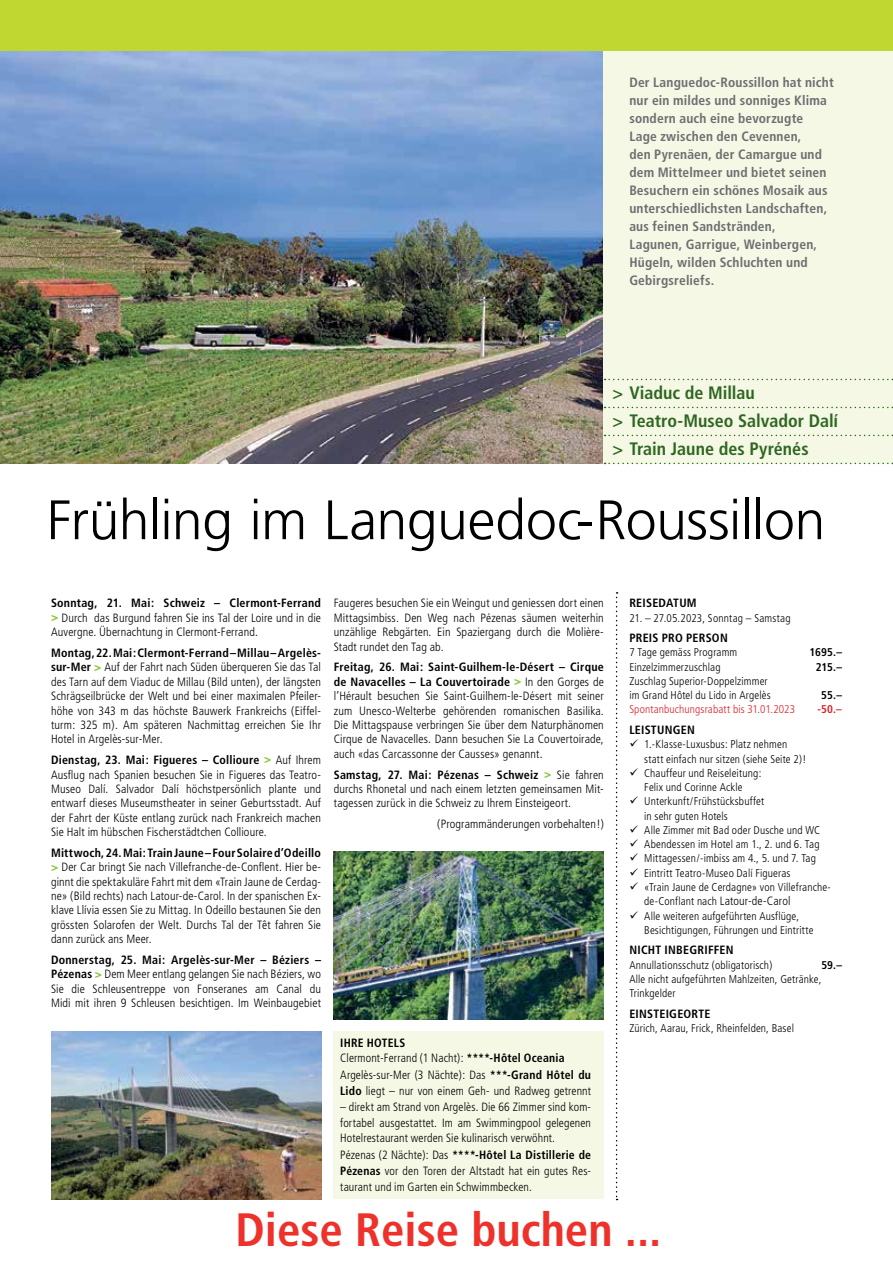
<style>
.page{position:relative;width:893px;height:1263px;background:#fff}
.page>*{position:absolute;margin:0;border:0;box-sizing:border-box;transform-origin:0 0}
.t1{font:300 55.5px "Frutiger";letter-spacing:-.01em;color:#000}
.t2{font:700 condensed 46.8px "Frutiger";color:#ee312a}
.t3{font:700 condensed 18px/27.9px "Frutiger";color:#2f6722}
.t4{font:700 condensed 13.5px/18px "Frutiger";letter-spacing:.015em;color:#6d6e71}
.t5{font:300 condensed 12px/14.4px "Frutiger";letter-spacing:.01em;color:#000;text-align:justify}
.t6{font:700 condensed 12px/15.8px "Frutiger";letter-spacing:.02em;color:#000}
.t7{font:300 condensed 11.25px/14.2px "Frutiger";letter-spacing:.01em;color:#000}
.t8{font:300 condensed 11.25px "Frutiger";letter-spacing:.01em;color:#dc2028}
.t9{font:700 condensed 11.25px "Frutiger";color:#000}
.t10{font:700 condensed 11.25px "Frutiger";color:#dc2028}
.s1{font-weight:700}
.s2{font-weight:900;color:#8dc63f}
.s3{font-weight:300}
.s4{font-size:12px}
</style>
<div class="page">
<div style="left:0;top:0;width:893px;height:51px;background:#bfd730"></div>
<svg style="left:616px;top:592px;width:2px;height:608px"></svg>
<img style="left:0;top:51px;width:604px;height:412px">
<div style="left:604px;top:51px;width:289px;height:412px;background:#f4f8e4"></div>
<svg style="left:605px;top:379px;width:288px;height:1px"></svg>
<svg style="left:605px;top:407px;width:288px;height:1px"></svg>
<svg style="left:605px;top:435px;width:288px;height:1px"></svg>
<svg style="left:605px;top:463px;width:288px;height:1px"></svg>
<div style="left:334px;top:1031px;width:270px;height:168px;background:#f4f8e4"></div>
<img style="left:51px;top:1031px;width:270px;height:168px">
<img style="left:334px;top:852px;width:270px;height:167px">
<p class="t4" style="left:629px;top:73px;width:206px">Der Languedoc-Roussillon hat nicht nur ein mildes und sonniges Klima sondern auch eine bevorzugte<br>Lage zwischen den Cevennen,<br>den Pyrenäen, der Camargue und dem Mittelmeer und bietet seinen<br>Besuchern ein schönes Mosaik aus unterschiedlichsten Landschaften, aus feinen Sandstränden,<br>Lagunen, Garrigue, Weinbergen,<br>Hügeln, wilden Schluchten und<br>Gebirgsreliefs.</p>
<h3 class="t3" style="left:612px;top:379px;width:227px">&gt; Viaduc de Millau<br>&gt; Teatro-Museo Salvador Dalí &gt; Train Jaune des Pyrénés</h3>
<h1 class="t1" style="left:47px;top:489px;width:780px">Frühling im Languedoc-Roussillon</h1>
<p class="t5" style="left:51px;top:596px;width:271px"><span class="s1">Sonntag, 21. Mai: Schweiz – Clermont-Ferrand </span><span class="s2">&gt;</span> Durch das Burgund fahren Sie ins Tal der Loire und in die Auvergne. Übernachtung in Clermont-Ferrand.</p>
<p class="t5" style="left:51px;top:646px;width:272px"><span class="s1">Montag, 22. Mai: Clermont-Ferrand – Millau – Argelès&shy;sur-Mer</span> <span class="s2">&gt;</span> Auf der Fahrt nach Süden überqueren Sie das Tal des Tarn auf dem Viaduc de Millau (Bild unten), der längsten Schrägseilbrücke der Welt und bei einer maximalen Pfeiler&shy;höhe von 343 m das höchste Bauwerk Frankreichs (Eiffel&shy;turm: 325 m). Am späteren Nachmittag erreichen Sie Ihr Hotel in Argelès-sur-Mer.</p>
<p class="t5" style="left:51px;top:753px;width:272px"><span class="s1">Dienstag, 23. Mai: Figueres – Collioure</span> <span class="s2">&gt;</span> Auf Ihrem Ausflug nach Spanien besuchen Sie in Figueres das Teatro-Museo Dalí. Salvador Dalí höchstpersönlich plante und entwarf dieses Museumstheater in seiner Geburtsstadt. Auf der Fahrt der Küste entlang zurück nach Frankreich machen Sie Halt im hübschen Fischerstädtchen Collioure.</p>
<p class="t5" style="left:51px;top:846px;width:272px"><span class="s1">Mittwoch, 24. Mai: Train Jaune – Four Solaire d’Odeillo </span><span class="s2">&gt;</span> Der Car bringt Sie nach Villefranche-de-Conflent. Hier be&shy;ginnt die spektakuläre Fahrt mit dem «Train Jaune de Cerdag&shy;ne» (Bild rechts) nach Latour-de-Carol. In der spanischen Ex&shy;klave Llívia essen Sie zu Mittag. In Odeillo bestaunen Sie den grössten Solarofen der Welt. Durchs Tal der Têt fahren Sie dann zurück ans Meer.</p>
<p class="t5" style="left:51px;top:953px;width:272px"><span class="s1">Donnerstag, 25. Mai: Argelès-sur-Mer – Béziers – Pézenas</span> <span class="s2">&gt;</span> Dem Meer entlang gelangen Sie nach Béziers, wo Sie die Schleusentreppe von Fonseranes am Canal du Midi mit ihren 9 Schleusen besichtigen. Im Weinbaugebiet</p>
<p class="t5" style="left:334px;top:596px;width:272px">Faugeres besuchen Sie ein Weingut und geniessen dort einen Mittagsimbiss. Den Weg nach Pézenas säumen weiterhin unzählige Rebgärten. Ein Spaziergang durch die Molière-Stadt rundet den Tag ab.</p>
<p class="t5" style="left:334px;top:660px;width:272px"><span class="s1">Freitag, 26. Mai: Saint-Guilhem-le-Désert – Cirque de Navacelles – La Couvertoirade</span> <span class="s2">&gt;</span> In den Gorges de l’Hérault besuchen Sie Saint-Guilhem-le-Désert mit seiner zum Unesco-Welterbe gehörenden romanischen Basilika.<br>Die Mittagspause verbringen Sie über dem Naturphänomen Cirque de Navacelles. Dann besuchen Sie La Couvertoirade, auch «das Carcassonne der Causses» genannt.</p>
<p class="t5" style="left:334px;top:767px;width:272px"><span class="s1">Samstag, 27. Mai: Pézenas – Schweiz</span> <span class="s2">&gt;</span> Sie fahren durchs Rhonetal und nach einem letzten gemeinsamen Mit&shy;tagessen zurück in die Schweiz zu Ihrem Einsteigeort.</p>
<p class="t5" style="left:437px;top:817px;width:168px">(Programmänderungen vorbehalten!)</p>
<p class="t6" style="left:340px;top:1034px;width:226px">Ihre Hotels<br><span class="s3">Clermont-Ferrand (1 Nacht):</span> ****-Hôtel Oceania</p>
<p class="t5" style="left:340px;top:1067px;width:252px;line-height:15.8px">Argelès-sur-Mer (3 Nächte): Das <span class="s1">***-Grand Hôtel du<br>Lido</span> liegt – nur von einem Geh- und Radweg getrennt</p>
<p class="t5" style="left:340px;top:1099px;width:252px;line-height:15.8px">– direkt am Strand von Argelès. Die 66 Zimmer sind kom&shy;fortabel ausgestattet. Im am Swimmingpool gelegenen Hotelrestaurant werden Sie kulinarisch verwöhnt.</p>
<p class="t5" style="left:340px;top:1147px;width:252px;line-height:15.8px">Pézenas (2 Nächte): Das <span class="s1">****-Hôtel La Distillerie de Pézenas</span> vor den Toren der Altstadt hat ein gutes Res&shy;taurant und im Garten ein Schwimmbecken.</p>
<p class="t6" style="left:629px;top:595px;width:67px">Reisedatum</p>
<p class="t7" style="left:629px;top:611px;width:163px">21. – 27.05.2023, Sonntag – Samstag</p>
<p class="t6" style="left:629px;top:630px;width:41px">Preis pro</p>
<p class="t6" style="left:686px;top:630px;width:43px">Person</p>
<p class="t7" style="left:629px;top:646px;width:109px">7 Tage gemäss Programm</p>
<p class="t9" style="left:809px;top:646px;width:34px">1695.–</p>
<p class="t7" style="left:629px;top:660px;width:93px">Einzelzimmerzuschlag</p>
<p class="t9" style="left:816px;top:660px;width:28px">215.–</p>
<p class="t7" style="left:629px;top:674px;width:143px">Zuschlag Superior-Doppelzimmer im Grand Hôtel du Lido in Argelès</p>
<p class="t9" style="left:821px;top:689px;width:22px">55.–</p>
<p class="t8" style="left:629px;top:703px;width:167px">Spontanbuchungsrabatt bis 31.01.2023</p>
<p class="t10" style="left:817px;top:703px;width:26px">-50.–</p>
<p class="t6" style="left:629px;top:722px;width:67px">Leistungen</p>
<p class="t7" style="left:644px;top:737px;width:164px;text-indent:-15px">✓ 1.-Klasse-Luxusbus: Platz nehmen statt einfach nur sitzen (siehe Seite 2)!</p>
<p class="t7" style="left:629px;top:766px;width:134px;text-align:center">✓ Chauffeur und Reiseleitung:<br>Felix und Corinne Ackle</p>
<p class="t7" style="left:644px;top:794px;width:122px;text-indent:-15px">✓ Unterkunft/Frühstücksbuffet in sehr guten Hotels</p>
<p class="t7" style="left:629px;top:823px;width:192px">✓ Alle Zimmer mit Bad oder Dusche und WC</p>
<p class="t7" style="left:629px;top:837px;width:192px">✓ Abendessen im Hotel am 1., 2. und 6. Tag</p>
<p class="t7" style="left:629px;top:851px;width:188px">✓ Mittagessen/-imbiss am 4., 5. und 7. Tag</p>
<p class="t7" style="left:629px;top:866px;width:163px">✓ Eintritt Teatro-Museo Dalí Figueras</p>
<p class="t7" style="left:644px;top:880px;width:188px;text-indent:-15px">✓ «Train Jaune de Cerdagne» von Villefranche&shy;de-Conflant nach <span class="s4">Latour-de-Carol</span></p>
<p class="t7" style="left:644px;top:909px;width:171px;text-indent:-15px">✓ Alle weiteren aufgeführten Ausflüge,<br>Besichtigungen, Führungen und Eintritte</p>
<p class="t6" style="left:629px;top:942px;width:106px">Nicht inbegriffen</p>
<p class="t7" style="left:629px;top:958px;width:145px">Annullationsschutz (obligatorisch)</p>
<p class="t9" style="left:821px;top:958px;width:22px">59.–</p>
<p class="t7" style="left:629px;top:972px;width:194px">Alle nicht aufgeführten Mahlzeiten, Getränke,<br>Trinkgelder</p>
<p class="t6" style="left:629px;top:1006px;width:83px">Einsteigeorte</p>
<p class="t7" style="left:629px;top:1021px;width:166px">Zürich, Aarau, Frick, Rheinfelden, Basel</p>
<h2 class="t2" style="left:235px;top:1202px;width:427px">Diese Reise buchen ...</h2>
</div>
